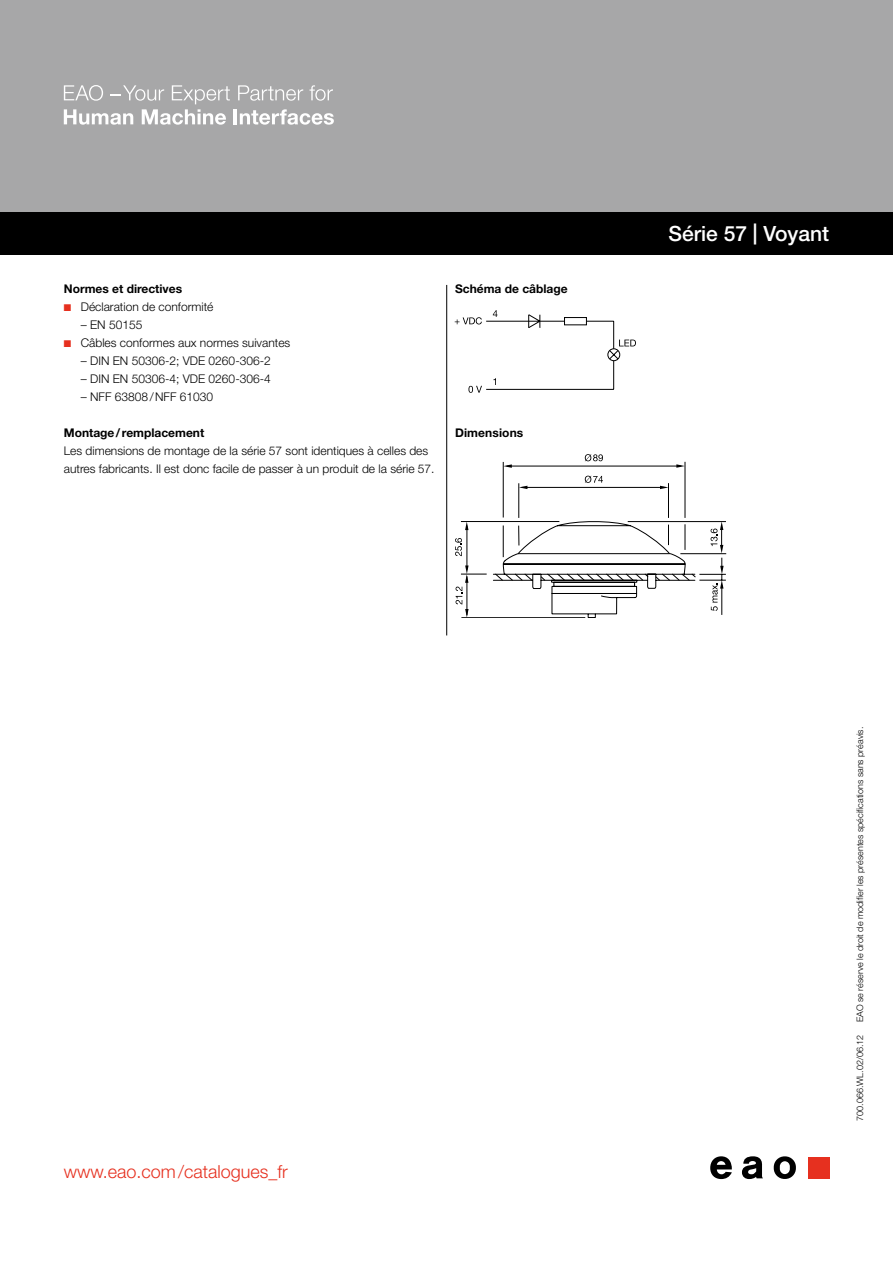
<style>
.page{position:relative;width:893px;height:1263px;background:#fff}
.page>*{position:absolute;margin:0;border:0;box-sizing:border-box;transform-origin:0 0}
.Titel_negativ_weiss{font:500 21px "Helvetica Neue LT Pro";color:#fff}
.t1{font:300 18px "Helvetica Neue LT Pro";color:#e6301f}
.Grundtext_D_Aufz__St{font:300 12px "Helvetica Neue LT Pro";color:#000}
.Grundtext_deutsch{font:300 12px/18px "Helvetica Neue LT Pro";color:#000}
.Grundtext_deutsch-2{font:700 12px "Helvetica Neue LT Pro";color:#000}
.Grundtext_deutsch-3{font:300 9px "Helvetica Neue LT Pro";color:#000}
.s1{color:#e6301f}
</style>
<div class="page">
<div style="left:0;top:0;width:893px;height:213px;background:#a7a7a8"></div>
<svg style="left:774px;top:1156px;width:22px;height:23px"></svg>
<svg style="left:710px;top:1156px;width:22px;height:23px"></svg>
<div style="left:808px;top:1157px;width:21px;height:21px;background:#e6301f"></div>
<svg style="left:742px;top:1156px;width:21px;height:23px"></svg>
<svg style="left:238px;top:85px;width:65px;height:16px"></svg>
<svg style="left:309px;top:85px;width:24px;height:16px"></svg>
<svg style="left:64px;top:85px;width:166px;height:40px"></svg>
<hr style="left:234px;top:109px;width:3px;height:15px;background:#fff">
<svg style="left:240px;top:109px;width:94px;height:16px"></svg>
<div style="left:0;top:213px;width:893px;height:42px;background:#000"></div>
<hr style="left:446px;top:285px;width:1px;height:350px;background:#000">
<svg style="left:519px;top:486px;width:8px;height:3px"></svg>
<svg style="left:676px;top:464px;width:9px;height:4px"></svg>
<svg style="left:504px;top:464px;width:8px;height:4px"></svg>
<svg style="left:660px;top:486px;width:8px;height:3px"></svg>
<svg style="left:465px;top:522px;width:3px;height:8px"></svg>
<svg style="left:455px;top:538px;width:7px;height:18px"></svg>
<svg style="left:585px;top:476px;width:18px;height:7px"></svg>
<svg style="left:585px;top:454px;width:18px;height:7px"></svg>
<svg style="left:456px;top:565px;width:31px;height:52px"></svg>
<hr style="left:461px;top:521px;width:98px;height:1px;background:#000">
<hr style="left:467px;top:576px;width:1px;height:39px;background:#000">
<hr style="left:467px;top:526px;width:1px;height:44px;background:#000">
<hr style="left:461px;top:617px;width:124px;height:1px;background:#000">
<hr style="left:668px;top:483px;width:1px;height:35px;background:#000">
<hr style="left:518px;top:483px;width:1px;height:35px;background:#000">
<hr style="left:685px;top:462px;width:1px;height:56px;background:#000">
<hr style="left:503px;top:462px;width:1px;height:55px;background:#000">
<hr style="left:522px;top:487px;width:142px;height:1px;background:#000">
<hr style="left:507px;top:466px;width:174px;height:1px;background:#000">
<svg style="left:493px;top:521px;width:233px;height:97px"></svg>
<svg style="left:455px;top:310px;width:181px;height:83px"></svg>
<p class="Grundtext_deutsch-2" style="left:64px;top:282px;width:120px">Normes et directives</p>
<p class="Grundtext_D_Aufz__St" style="left:64px;top:300px;width:151px"><span class="s1">■</span> Déclaration de conformité</p>
<p class="Grundtext_D_Aufz__St" style="left:81px;top:318px;width:63px">– EN 50155</p>
<p class="Grundtext_D_Aufz__St" style="left:64px;top:336px;width:228px"><span class="s1">■</span> Câbles conformes aux normes suivantes</p>
<p class="Grundtext_D_Aufz__St" style="left:81px;top:354px;width:192px">– DIN EN 50306-2; VDE 0260-306-2</p>
<p class="Grundtext_D_Aufz__St" style="left:81px;top:372px;width:192px">– DIN EN 50306-4; VDE 0260-306-4</p>
<p class="Grundtext_D_Aufz__St" style="left:81px;top:390px;width:134px">– NFF 63808/NFF 61030</p>
<p class="Grundtext_deutsch-2" style="left:64px;top:426px;width:142px">Montage/remplacement</p>
<p class="Grundtext_deutsch" style="left:64px;top:442px;width:372px">Les dimensions de montage de la série 57 sont identiques à celles des autres fabricants. Il est donc facile de passer à un produit de la série 57.</p>
<p class="Grundtext_deutsch-2" style="left:455px;top:282px;width:114px">Schéma de câblage</p>
<p class="Grundtext_deutsch-2" style="left:455px;top:426px;width:70px">Dimensions</p>
<p class="t1" style="left:64px;top:1161px;width:226px">www.eao.com/catalogues_fr</p>
<p class="Titel_negativ_weiss" style="left:668px;top:221px;width:162px">Série 57 | Voyant</p>
<p class="Grundtext_deutsch-3" style="left:854px;top:1022px;width:297px;rotate:-90deg">EAO se réserve le droit de modifier les présentes spécifications sans préavis.</p>
<p class="Grundtext_deutsch-3" style="left:854px;top:1121px;width:88px;rotate:-90deg">700.066.WL.02/06.12</p>
</div>
